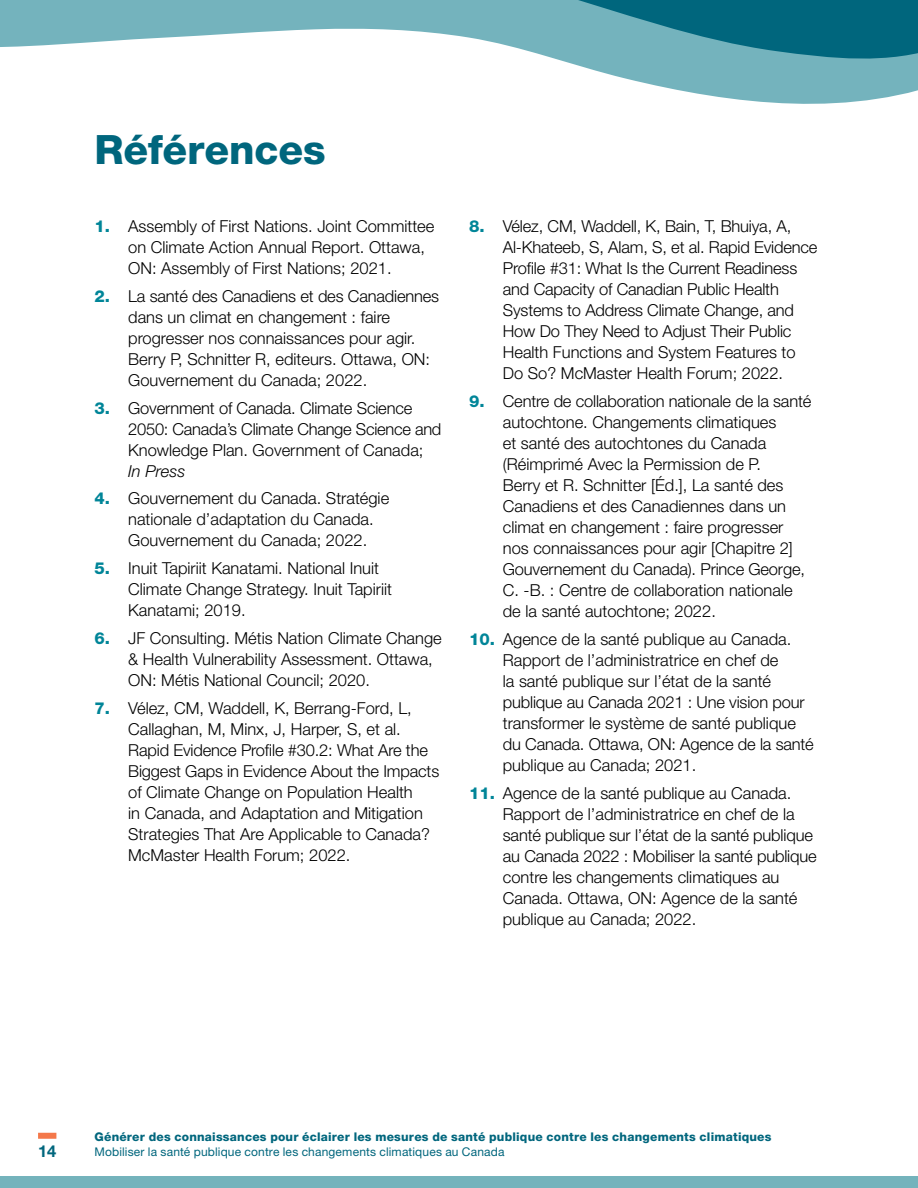
<style>
.page{position:relative;width:918px;height:1188px;background:#fff}
.page>*{position:absolute;margin:0;border:0;box-sizing:border-box;transform-origin:0 0}
.t1{font:800 40.5px "Helvetica Neue LT Std";letter-spacing:-.005em;color:#00667d}
.t2{font:300 16.5px/21px "Helvetica Neue LT Std";color:#000}
.t3{font:italic 300 16.5px "Helvetica Neue LT Std";color:#000}
.t4{font:700 16.5px "Helvetica Neue LT Std";color:#00667d}
.t5{font:800 12px "Helvetica Neue LT Std";letter-spacing:.02em;color:#00667d}
.t6{font:12px "Helvetica Neue LT Std";letter-spacing:.015em;color:#00667d}
.s1{font-weight:800;color:#008598}
</style>
<div class="page">
<div style="left:38px;top:1133px;width:18px;height:6px;background:#f4784a"></div>
<div style="left:0;top:1176px;width:918px;height:12px;background:#74b3bc"></div>
<svg style="left:0;top:0;width:918px;height:104px"></svg>
<h1 class="t1" style="left:94px;top:125px;width:233px">Références</h1>
<p class="t2" style="left:128px;top:215px;width:308px;text-indent:-34px"><span class="s1">1.</span> Assembly of First Nations. Joint Committee on Climate Action Annual Report. Ottawa,<br>ON: Assembly of First Nations; 2021.</p>
<p class="t2" style="left:128px;top:285px;width:312px;text-indent:-34px"><span class="s1">2.</span> La santé des Canadiens et des Canadiennes dans un climat en changement : faire progresser nos connaissances pour agir.<br>Berry P, Schnitter R, editeurs. Ottawa, ON:<br>Gouvernement du Canada; 2022.</p>
<p class="t2" style="left:128px;top:397px;width:315px;text-indent:-34px"><span class="s1">3.</span> Government of Canada. Climate Science<br>2050: Canada’s Climate Change Science and<br>Knowledge Plan. Government of Canada;</p>
<p class="t3" style="left:128px;top:461px;width:59px">In Press</p>
<p class="t2" style="left:128px;top:488px;width:263px;text-indent:-34px"><span class="s1">4.</span> Gouvernement du Canada. Stratégie nationale d’adaptation du Canada.<br>Gouvernement du Canada; 2022.</p>
<p class="t2" style="left:128px;top:558px;width:265px;text-indent:-34px"><span class="s1">5.</span> Inuit Tapiriit Kanatami. National Inuit<br>Climate Change Strategy. Inuit Tapiriit<br>Kanatami; 2019.</p>
<p class="t2" style="left:128px;top:627px;width:315px;text-indent:-34px"><span class="s1">6.</span> JF Consulting. Métis Nation Climate Change &amp; Health Vulnerability Assessment. Ottawa,<br>ON: Métis National Council; 2020.</p>
<p class="t2" style="left:128px;top:697px;width:313px;text-indent:-34px"><span class="s1">7.</span> Vélez, CM, Waddell, K, Berrang-Ford, L, Callaghan, M, Minx, J, Harper, S, et al.<br>Rapid Evidence Profile #30.2: What Are the Biggest Gaps in Evidence About the Impacts of Climate Change on Population Health<br>in Canada, and Adaptation and Mitigation Strategies That Are Applicable to Canada?<br>McMaster Health Forum; 2022.</p>
<p class="t2" style="left:503px;top:216px;width:316px;text-indent:-34px"><span class="s1">8.</span> Vélez, CM, Waddell, K, Bain, T, Bhuiya, A, Al-Khateeb, S, Alam, S, et al. Rapid Evidence Profile #31: What Is the Current Readiness and Capacity of Canadian Public Health Systems to Address Climate Change, and How Do They Need to Adjust Their Public Health Functions and System Features to Do So? McMaster Health Forum; 2022.</p>
<p class="t2" style="left:503px;top:390px;width:310px;text-indent:-34px"><span class="s1">9.</span> Centre de collaboration nationale de la santé autochtone. Changements climatiques<br>et santé des autochtones du Canada (Réimprimé Avec la Permission de P.<br>Berry et R. Schnitter [Éd.], La santé des Canadiens et des Canadiennes dans un climat en changement : faire progresser nos connaissances pour agir [Chapitre 2] Gouvernement du Canada). Prince George, C. -B. : Centre de collaboration nationale de la santé autochtone; 2022.</p>
<p class="t2" style="left:503px;top:628px;width:313px;text-indent:-34px"><span class="s1">10.</span> Agence de la santé publique au Canada.<br>Rapport de l’administratrice en chef de<br>la santé publique sur l’état de la santé publique au Canada 2021 : Une vision pour transformer le système de santé publique du Canada. Ottawa, ON: Agence de la santé publique au Canada; 2021.</p>
<p class="t2" style="left:503px;top:782px;width:315px;text-indent:-34px"><span class="s1">11.</span> Agence de la santé publique au Canada.<br>Rapport de l’administratrice en chef de la santé publique sur l’état de la santé publique au Canada 2022 : Mobiliser la santé publique contre les changements climatiques au Canada. Ottawa, ON: Agence de la santé publique au Canada; 2022.</p>
<p class="t4" style="left:38px;top:1141px;width:20px">14</p>
<p class="t5" style="left:94px;top:1130px;width:679px">Générer des connaissances pour éclairer les mesures de santé publique contre les changements climatiques</p>
<p class="t6" style="left:94px;top:1144px;width:411px">Mobiliser la santé publique contre les changements climatiques au Canada</p>
</div>
